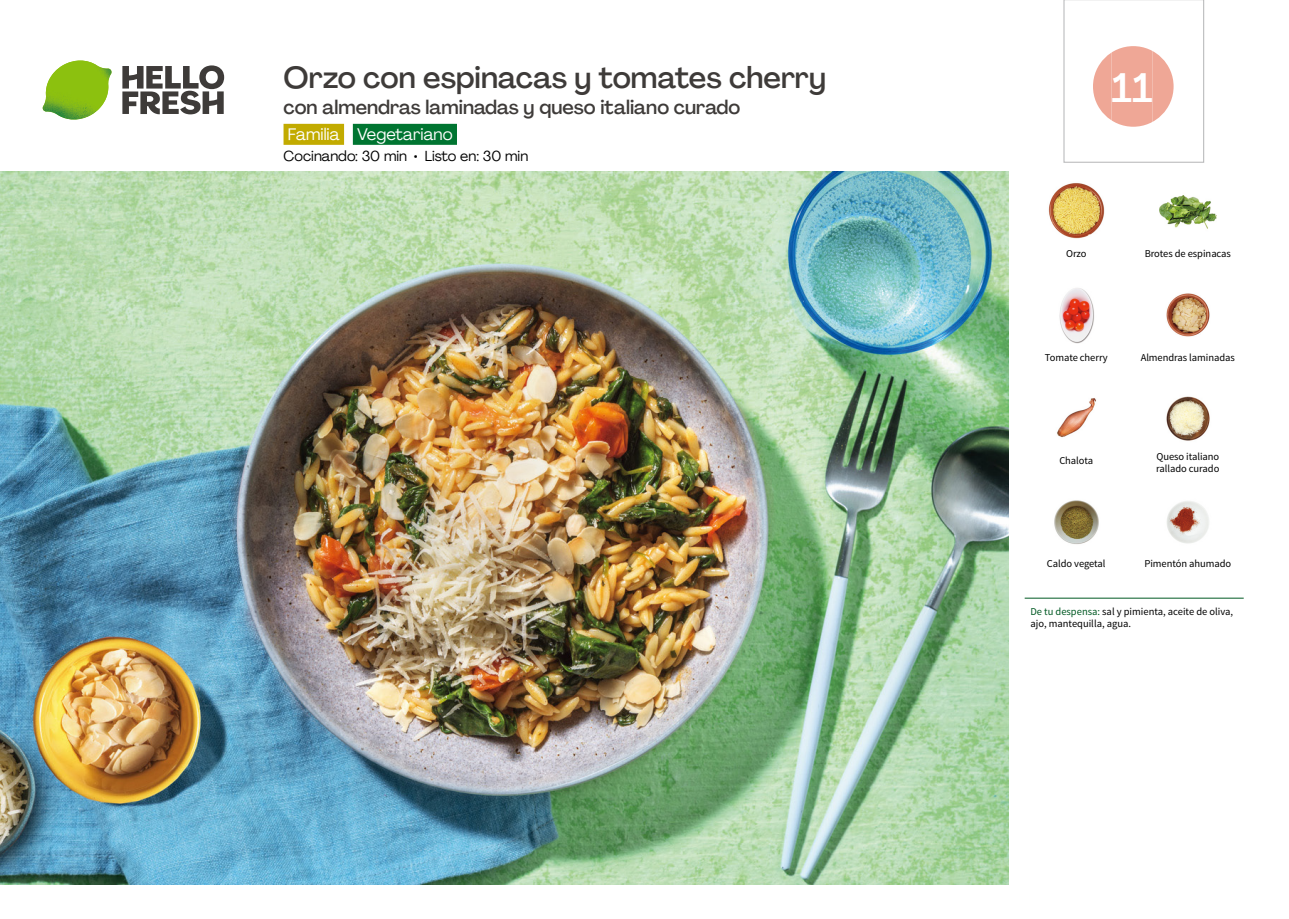
<style>
.page{position:relative;width:1289px;height:919px;background:#fff}
.page>*{position:absolute;margin:0;border:0;box-sizing:border-box;transform-origin:0 0}
.t1{font:500 40.5px "Agrandir";color:#fff}
.t2{font:500 30px "Agrandir";color:#3e3b39}
.t3{font:500 19.5px "Agrandir";color:#3e3b39}
.t4{font:16.5px "Agrandir";color:#fff}
.t5{font:14.25px "Agrandir";color:#000}
.t6{font:10.5px/12px "Source Sans Pro";letter-spacing:-.005em;color:#000}
.s1{color:#005923}
</style>
<div class="page">
<svg style="left:122px;top:65px;width:102px;height:49px"></svg>
<svg style="left:43px;top:60px;width:69px;height:60px"></svg>
<img style="left:46px;top:61px;width:62px;height:34px">
<img style="left:48px;top:61px;width:32px;height:21px">
<img style="left:0;top:172px;width:1008px;height:712px">
<div style="left:283px;top:124px;width:61px;height:21px;background:#c2ab00"></div>
<div style="left:353px;top:124px;width:104px;height:21px;background:#007531"></div>
<img style="left:1048px;top:183px;width:56px;height:56px">
<img style="left:1159px;top:195px;width:57px;height:34px">
<img style="left:1166px;top:293px;width:44px;height:44px">
<img style="left:1059px;top:288px;width:35px;height:56px">
<img style="left:1166px;top:396px;width:44px;height:45px">
<img style="left:1057px;top:398px;width:39px;height:40px">
<img style="left:1167px;top:501px;width:42px;height:43px">
<img style="left:1054px;top:500px;width:45px;height:44px">
<hr style="left:1024px;top:598px;width:219px;height:1px;background:#005923">
<svg style="left:1063px;top:0;width:141px;height:163px"></svg>
<h2 class="t2" style="left:283px;top:59px;width:544px">Orzo con espinacas y tomates cherry</h2>
<h3 class="t3" style="left:283px;top:95px;width:458px">con almendras laminadas y queso italiano curado</h3>
<h3 class="t4" style="left:288px;top:124px;width:166px">Familia Vegetariano</h3>
<h3 class="t5" style="left:283px;top:147px;width:246px">Cocinando: 30 min • Listo en: 30 min</h3>
<h1 class="t1" style="left:1111px;top:63px;width:43px">11</h1>
<p class="t6" style="left:1066px;top:247px;width:22px">Orzo</p>
<p class="t6" style="left:1144px;top:247px;width:88px">Brotes de espinacas</p>
<p class="t6" style="left:1044px;top:352px;width:64px">Tomate cherry</p>
<p class="t6" style="left:1140px;top:352px;width:96px">Almendras laminadas</p>
<p class="t6" style="left:1059px;top:454px;width:35px">Chalota</p>
<p class="t6" style="left:1156px;top:450px;width:65px">Queso italiano rallado curado</p>
<p class="t6" style="left:1046px;top:558px;width:60px">Caldo vegetal</p>
<p class="t6" style="left:1144px;top:558px;width:88px">Pimentón ahumado</p>
<p class="t6" style="left:1030px;top:605px;width:204px"><span class="s1">De tu despensa:</span> sal y pimienta, aceite de oliva, ajo, mantequilla, agua.</p>
</div>
